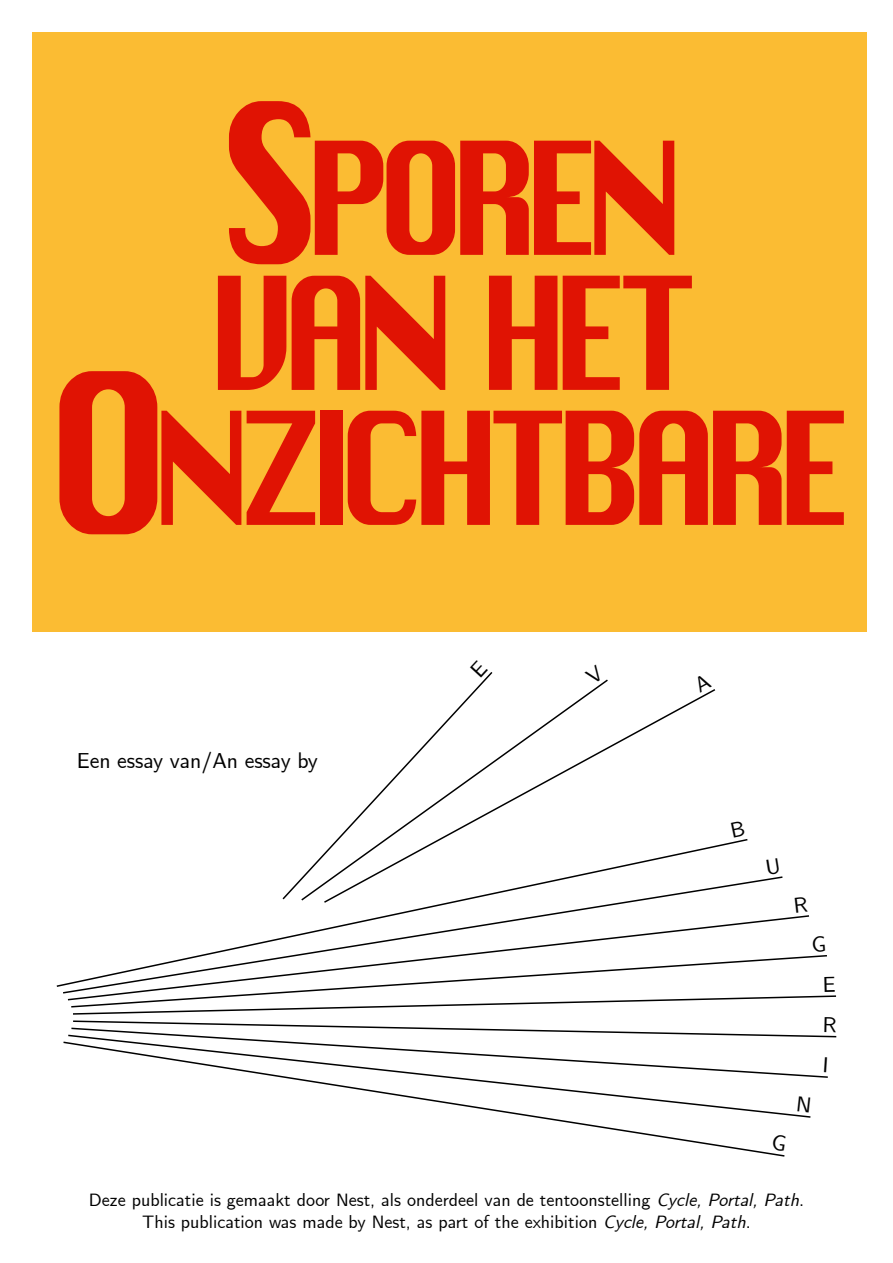
<style>
.page{position:relative;width:893px;height:1263px;background:#fff}
.page>*{position:absolute;margin:0;border:0;box-sizing:border-box;transform-origin:0 0}
.t1{font:152.25px/135px "Chicago";letter-spacing:-.13em;color:#e41b13;text-align:center;scale:.9 1}
.t2{font:21.75px "CMU Sans Serif";color:#000}
.t3{font:18px/21.6px "CMU Sans Serif";color:#000;text-align:center}
.s1{font-size:217.5px}
.s2{font-style:italic}
</style>
<div class="page">
<div style="left:32px;top:32px;width:834px;height:599px;background:#fbbc33"></div>
<svg style="left:494px;top:688px;width:222px;height:123px"></svg>
<svg style="left:338px;top:672px;width:156px;height:166px"></svg>
<svg style="left:56px;top:838px;width:692px;height:149px"></svg>
<svg style="left:63px;top:1041px;width:722px;height:116px"></svg>
<svg style="left:67px;top:1034px;width:744px;height:85px"></svg>
<svg style="left:61px;top:875px;width:723px;height:119px"></svg>
<svg style="left:693px;top:688px;width:19px;height:4px"></svg>
<svg style="left:470px;top:672px;width:18px;height:5px"></svg>
<svg style="left:772px;top:1134px;width:13px;height:18px"></svg>
<svg style="left:798px;top:1096px;width:12px;height:16px"></svg>
<svg style="left:70px;top:936px;width:767px;height:143px"></svg>
<h1 class="t1" style="left:43px;top:139px;width:904px"><span class="s1">S</span>POREN<br>VAN HET<br><span class="s1">O</span>NZICHTBARE</h1>
<p class="t2" style="left:77px;top:748px;width:243px">Een essay van/An essay by</p>
<p class="t3" style="left:89px;top:1190px;width:716px">Deze publicatie is gemaakt door Nest, als onderdeel van de tentoonstelling <span class="s2">Cycle, Portal, Path</span>.<br>This publication was made by Nest, as part of the exhibition <span class="s2">Cycle, Portal, Path</span>.</p>
</div>
